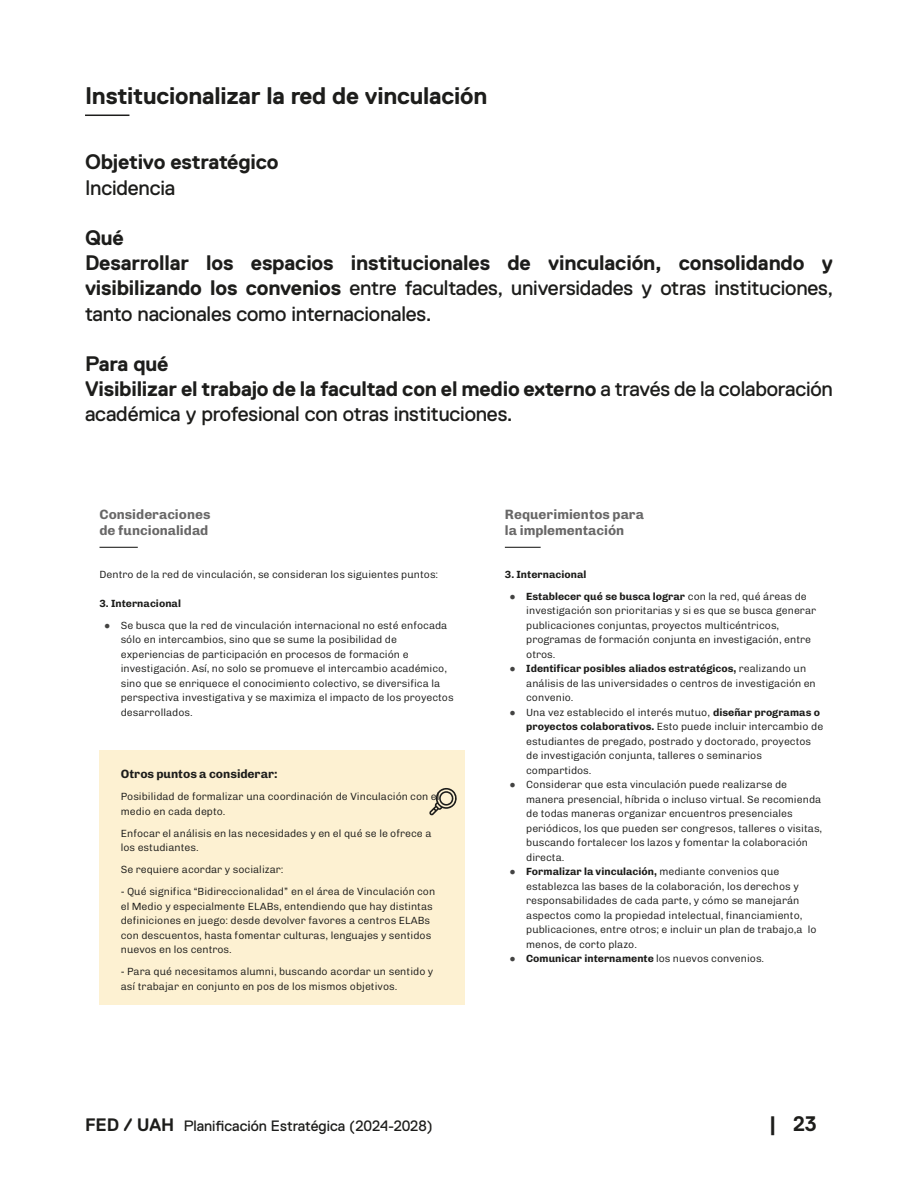
<style>
.page{position:relative;width:918px;height:1188px;background:#fff}
.page>*{position:absolute;margin:0;border:0;box-sizing:border-box;transform-origin:0 0}
.t1{font:700 24px "Replica Pro";letter-spacing:-.01em;color:#1d1d1b}
.t2{font:700 21px/25.2px "Replica Pro";letter-spacing:-.01em;color:#1d1d1b;text-align:justify}
.t3{font:21px/25.2px "Replica Pro";letter-spacing:-.01em;color:#1d1d1b}
.t4{font:15px "Replica Pro";color:#1d1d1b}
.t5{font:700 13.5px/16.2px "Chivo";color:#686767}
.t6{font:700 12px "Chivo";color:#1d1d1b}
.t7{font:300 10.5px/14.5px "Chivo";color:#1d1d1b}
.t8{font:700 10.5px "Chivo";letter-spacing:.005em;color:#1d1d1b}
.s1{font-weight:400}
.s2{font-weight:700}
.s3{font-family:"Times New Roman";font-weight:400;color:#434342}
.s4{font-weight:300}
.s5{font-weight:700;font-size:18px}
</style>
<div class="page">
<hr style="left:85px;top:115px;width:44px;height:1px;background:#1d1d1b">
<hr style="left:505px;top:547px;width:36px;height:1px;background:#1d1d1b">
<hr style="left:100px;top:547px;width:38px;height:1px;background:#1d1d1b">
<div style="left:100px;top:751px;width:365px;height:254px;background:#fdf1d2"></div>
<svg style="left:429px;top:788px;width:28px;height:27px"></svg>
<p class="t1" style="left:85px;top:82px;width:404px">Institucionalizar la red de vinculación</p>
<p class="t2" style="left:85px;top:150px;width:195px">Objetivo estratégico</p>
<p class="t3" style="left:85px;top:175px;width:92px">Incidencia</p>
<p class="t2" style="left:85px;top:225px;width:40px">Qué</p>
<p class="t2" style="left:85px;top:251px;width:750px">Desarrollar los espacios institucionales de vinculación, consolidando y visibilizando los convenios <span class="s1">entre facultades, universidades y otras instituciones, tanto nacionales como internacionales.</span></p>
<p class="t2" style="left:85px;top:351px;width:85px">Para qué</p>
<p class="t3" style="left:85px;top:377px;width:749px"><span class="s2">Visibilizar el trabajo de la facultad con el medio externo</span> a través de la colaboración académica y profesional con otras instituciones.</p>
<p class="t5" style="left:100px;top:506px;width:112px">Consideraciones de funcionalidad</p>
<p class="t7" style="left:100px;top:566px;width:340px">Dentro de la red de vinculación, se consideran los siguientes puntos:</p>
<p class="t8" style="left:100px;top:595px;width:83px">3. Internacional</p>
<p class="t7" style="left:121px;top:617px;width:334px;text-indent:-17px"><span class="s3">●</span> Se busca que la red de vinculación internacional no esté enfocada sólo en intercambios, sino que se sume la posibilidad de experiencias de participación en procesos de formación e investigación. Así, no solo se promueve el intercambio académico, sino que se enriquece el conocimiento colectivo, se diversifica la perspectiva investigativa y se maximiza el impacto de los proyectos desarrollados.</p>
<p class="t6" style="left:121px;top:764px;width:158px">Otros puntos a considerar:</p>
<p class="t7" style="left:121px;top:789px;width:320px">Posibilidad de formalizar una coordinación de Vinculación con el medio en cada depto.</p>
<p class="t7" style="left:121px;top:825px;width:312px">Enfocar el análisis en las necesidades y en el qué se le ofrece a los estudiantes.</p>
<p class="t7" style="left:121px;top:862px;width:164px">Se requiere acordar y socializar:</p>
<p class="t7" style="left:121px;top:884px;width:316px">- Qué significa “Bidireccionalidad” en el área de Vinculación con el Medio y especialmente ELABs, entendiendo que hay distintas definiciones en juego: desde devolver favores a centros ELABs con descuentos, hasta fomentar culturas, lenguajes y sentidos nuevos en los centros.</p>
<p class="t7" style="left:121px;top:964px;width:314px">- Para qué necesitamos alumni, buscando acordar un sentido y así trabajar en conjunto en pos de los mismos objetivos.</p>
<p class="t5" style="left:505px;top:506px;width:141px">Requerimientos para la implementación</p>
<p class="t8" style="left:505px;top:566px;width:83px">3. Internacional</p>
<p class="t7" style="left:526px;top:588px;width:291px;text-indent:-17px"><span class="s3">●</span> <span class="s2">Establecer qué se busca lograr</span> con la red, qué áreas de investigación son prioritarias y si es que se busca generar publicaciones conjuntas, proyectos multicéntricos, programas de formación conjunta en investigación, entre otros.</p>
<p class="t7" style="left:526px;top:661px;width:291px;text-indent:-17px"><span class="s3">●</span> <span class="s2">Identificar posibles aliados estratégicos,</span> realizando un análisis de las universidades o centros de investigación en convenio.</p>
<p class="t7" style="left:526px;top:704px;width:299px;text-indent:-17px"><span class="s3">●</span> Una vez establecido el interés mutuo, <span class="s2">diseñar programas o proyectos colaborativos.</span> Esto puede incluir intercambio de estudiantes de pregado, postrado y doctorado, proyectos de investigación conjunta, talleres o seminarios compartidos.</p>
<p class="t7" style="left:526px;top:777px;width:297px;text-indent:-17px"><span class="s3">●</span> Considerar que esta vinculación puede realizarse de manera presencial, híbrida o incluso virtual. Se recomienda de todas maneras organizar encuentros presenciales periódicos, los que pueden ser congresos, talleres o visitas, buscando fortalecer los lazos y fomentar la colaboración directa.</p>
<p class="t7" style="left:526px;top:864px;width:292px;text-indent:-17px"><span class="s3">●</span> <span class="s2">Formalizar la vinculación,</span> mediante convenios que establezca las bases de la colaboración, los derechos y responsabilidades de cada parte, y cómo se manejarán aspectos como la propiedad intelectual, financiamiento, publicaciones, entre otros; e incluir un plan de trabajo,a lo menos, de corto plazo.</p>
<p class="t8" style="left:510px;top:950px;width:256px"><span class="s3">●</span> Comunicar internamente <span class="s4">los nuevos convenios.</span></p>
<h3 class="t4" style="left:85px;top:1118px;width:349px"><span class="s5">FED / UAH</span> Planificación Estratégica (2024-2028)</h3>
<h2 class="t2" style="left:769px;top:1112px;width:50px">| 23</h2>
</div>
